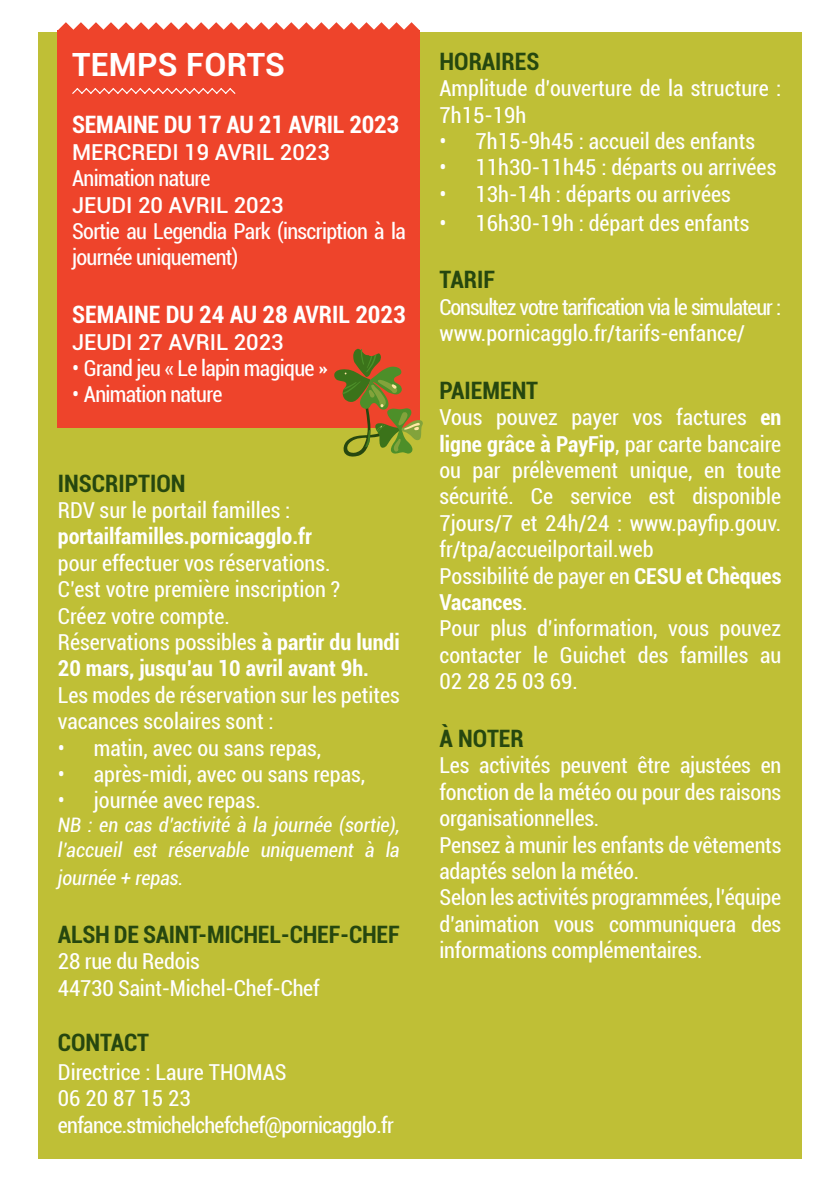
<style>
.page{position:relative;width:840px;height:1191px;background:#fff}
.page>*{position:absolute;margin:0;border:0;box-sizing:border-box;transform-origin:0 0}
.t1{font:700 32px "Roboto";letter-spacing:.01em;color:#fff}
.t2{font:700 condensed 24px "Roboto";color:#26470f}
.t3{font:700 condensed 24px "Roboto";letter-spacing:-.01em;color:#fff}
.t4{font:condensed 22px/26.4px "Roboto";color:#fff}
.t5{font:condensed 22px/26.4px "Roboto";letter-spacing:-.03em;color:#fff}
.t6{font:700 condensed 22px/26.4px "Roboto";color:#fff}
.t7{font:condensed 22px/26.4px "Roboto";letter-spacing:-.05em;color:#fff}
.t8{font:500 22px "Roboto";color:#fff}
.t9{font:italic condensed 20px/24px "Roboto";color:#fff}
.s1{font-weight:400}
.s2{font-weight:700}
</style>
<div class="page">
<div style="left:38px;top:32px;width:763px;height:1126px;background:#bfbf36"></div>
<svg style="left:58px;top:22px;width:361px;height:8px"></svg>
<div style="left:58px;top:30px;width:362px;height:398px;background:#ee442b"></div>
<svg style="left:72px;top:88px;width:163px;height:6px"></svg>
<svg style="left:334px;top:348px;width:89px;height:109px"></svg>
<p class="t1" style="left:72px;top:42px;width:214px">TEMPS FORTS</p>
<p class="t3" style="left:72px;top:108px;width:328px">SEMAINE DU 17 AU 21 AVRIL 2023</p>
<p class="t8" style="left:72px;top:136px;width:259px">MERCREDI 19 AVRIL 2023</p>
<p class="t5" style="left:72px;top:164px;width:140px">Animation nature</p>
<p class="t8" style="left:72px;top:189px;width:213px">JEUDI 20 AVRIL 2023</p>
<p class="t5" style="left:72px;top:217px;width:335px">Sortie au Legendia Park (inscription à la journée uniquement)</p>
<p class="t3" style="left:72px;top:298px;width:335px">SEMAINE DU 24 AU 28 AVRIL 2023</p>
<p class="t8" style="left:72px;top:326px;width:213px">JEUDI 27 AVRIL 2023</p>
<p class="t5" style="left:72px;top:354px;width:257px">• Grand jeu « Le lapin magique »</p>
<p class="t5" style="left:72px;top:380px;width:152px">• Animation nature</p>
<p class="t2" style="left:58px;top:466px;width:129px">INSCRIPTION</p>
<p class="t4" style="left:58px;top:496px;width:234px">RDV sur le portail familles :</p>
<p class="t6" style="left:58px;top:522px;width:255px">portailfamilles.pornicagglo.fr</p>
<p class="t4" style="left:58px;top:549px;width:274px">pour effectuer vos réservations.</p>
<p class="t4" style="left:58px;top:575px;width:284px">C’est votre première inscription ?</p>
<p class="t4" style="left:58px;top:602px;width:173px">Créez votre compte.</p>
<p class="t6" style="left:58px;top:628px;width:343px"><span class="s1">Réservations possibles</span> à partir du lundi<br>20 mars, jusqu’au 10 avril avant 9h.</p>
<p class="t4" style="left:58px;top:681px;width:343px">Les modes de réservation sur les petites vacances scolaires sont :</p>
<p class="t4" style="left:58px;top:734px;width:265px">• matin, avec ou sans repas,</p>
<p class="t4" style="left:58px;top:760px;width:309px">• après-midi, avec ou sans repas,</p>
<p class="t4" style="left:58px;top:786px;width:204px">• journée avec repas.</p>
<p class="t9" style="left:58px;top:812px;width:343px">NB : en cas d’activité à la journée (sortie), l’accueil est réservable uniquement à la</p>
<p class="t9" style="left:58px;top:865px;width:127px">journée + repas.</p>
<p class="t2" style="left:58px;top:917px;width:343px">ALSH DE SAINT-MICHEL-CHEF-CHEF</p>
<p class="t4" style="left:58px;top:947px;width:143px">28 rue du Redois</p>
<p class="t4" style="left:58px;top:974px;width:263px">44730 Saint-Michel-Chef-Chef</p>
<p class="t2" style="left:58px;top:1025px;width:93px">CONTACT</p>
<p class="t4" style="left:58px;top:1058px;width:230px">Directrice : Laure THOMAS</p>
<p class="t4" style="left:58px;top:1084px;width:134px">06 20 87 15 23</p>
<p class="t5" style="left:58px;top:1110px;width:337px">enfance.stmichelchefchef@pornicagglo.fr</p>
<p class="t2" style="left:439px;top:44px;width:101px">HORAIRES</p>
<p class="t4" style="left:439px;top:74px;width:343px">Amplitude d’ouverture de la structure :<br>7h15-19h</p>
<p class="t4" style="left:439px;top:127px;width:317px">• 7h15-9h45 : accueil des enfants</p>
<p class="t4" style="left:439px;top:154px;width:338px">• 11h30-11h45 : départs ou arrivées</p>
<p class="t4" style="left:439px;top:180px;width:293px">• 13h-14h : départs ou arrivées</p>
<p class="t4" style="left:439px;top:209px;width:311px">• 16h30-19h : départ des enfants</p>
<p class="t2" style="left:439px;top:263px;width:57px">TARIF</p>
<p class="t7" style="left:439px;top:293px;width:343px">Consultez votre tarification via le simulateur : www.pornicagglo.fr/tarifs-enfance/</p>
<p class="t2" style="left:439px;top:373px;width:100px">PAIEMENT</p>
<p class="t4" style="left:439px;top:403px;width:343px;text-align:justify">Vous pouvez payer vos factures <span class="s2">en ligne grâce à PayFip</span>, par carte bancaire ou par prélèvement unique, en toute sécurité. Ce service est disponible 7jours/7 et 24h/24 : www.payfip.gouv. fr/tpa/accueilportail.web</p>
<p class="t4" style="left:439px;top:562px;width:343px">Possibilité de payer en <span class="s2">CESU et Chèques<br>Vacances</span>.</p>
<p class="t4" style="left:439px;top:614px;width:343px;text-align:justify">Pour plus d’information, vous pouvez contacter le Guichet des familles au 02 28 25 03 69.</p>
<p class="t2" style="left:439px;top:721px;width:86px">À NOTER</p>
<p class="t4" style="left:439px;top:751px;width:343px;text-align:justify">Les activités peuvent être ajustées en fonction de la météo ou pour des raisons organisationnelles.</p>
<p class="t4" style="left:439px;top:830px;width:343px">Pensez à munir les enfants de vêtements adaptés selon la météo.</p>
<p class="t4" style="left:439px;top:883px;width:343px;text-align:justify">Selon les activités programmées, l’équipe d’animation vous communiquera des informations complémentaires.</p>
</div>
